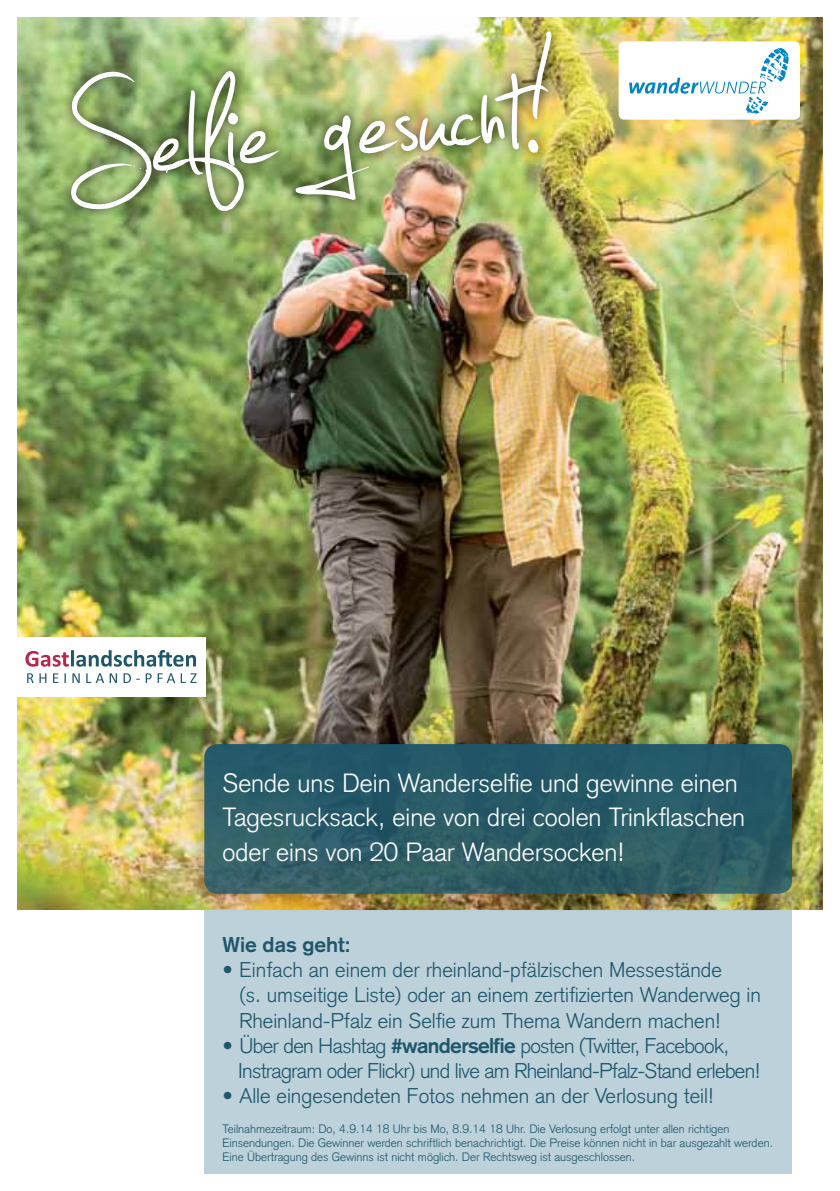
<style>
.page{position:relative;width:840px;height:1191px;background:#fff}
.page>*{position:absolute;margin:0;border:0;box-sizing:border-box;transform-origin:0 0}
.t1{font:247.6px "Jellyka Estrya's Handwriting";color:#fff}
.t2{font:300 26px/34.6px "Akzidenz Grotesk";color:#fff}
.t3{font:300 21px/25.2px "Akzidenz Grotesk";color:#1e566a}
.t4{font:300 21px/25.2px "Akzidenz Grotesk";letter-spacing:-.03em;color:#1e566a}
.t5{font:700 21px "Akzidenz Grotesk";color:#1e566a}
.t6{font:300 12px/14.4px "Akzidenz Grotesk";color:#1e566a}
.s1{font-weight:700}
</style>
<div class="page">
<div style="left:204px;top:862px;width:587px;height:312px;background:#bdd1db"></div>
<img style="left:17px;top:17px;width:805px;height:893px">
<div style="left:182px;top:722px;width:631px;height:193px;background:#000;opacity:.4"></div>
<div style="left:204px;top:744px;width:587px;height:149px;background:linear-gradient(to bottom,#205769,#345f64);border-radius:13px"></div>
<div style="left:618px;top:41px;width:181px;height:79px;background:#fff;border-radius:6px"></div>
<svg style="left:629px;top:48px;width:159px;height:66px"></svg>
<div style="left:61px;top:22px;width:501px;height:200px;background:#000;opacity:.75"></div>
<div style="left:0;top:637px;width:206px;height:59px;background:#fff"></div>
<svg style="left:25px;top:650px;width:171px;height:16px"></svg>
<svg style="left:27px;top:673px;width:19px;height:10px"></svg>
<svg style="left:53px;top:673px;width:5px;height:10px"></svg>
<svg style="left:64px;top:673px;width:2px;height:10px"></svg>
<svg style="left:72px;top:673px;width:8px;height:10px"></svg>
<svg style="left:86px;top:673px;width:18px;height:10px"></svg>
<svg style="left:110px;top:673px;width:7px;height:10px"></svg>
<svg style="left:123px;top:673px;width:17px;height:10px"></svg>
<svg style="left:146px;top:673px;width:5px;height:10px"></svg>
<svg style="left:157px;top:673px;width:18px;height:10px"></svg>
<svg style="left:181px;top:673px;width:16px;height:10px"></svg>
<h1 class="t1" style="left:57px;top:44px;width:481px;rotate:-5deg">Sel f ie gesucht!</h1>
<h2 class="t2" style="left:222px;top:765px;width:524px">Sende uns Dein Wanderselfie und gewinne einen<br>Tagesrucksack, eine von drei coolen Trinkflaschen oder eins von 20 Paar Wandersocken!</h2>
<h3 class="t5" style="left:222px;top:932px;width:130px">Wie das geht:</h3>
<h3 class="t3" style="left:239px;top:957px;width:522px;text-indent:-17px">• Einfach an einem der rheinland-pfälzischen Messestände<br>(s. umseitige Liste) oder an einem zertifizierten Wanderweg in<br>Rheinland-Pfalz ein Selfie zum Thema Wandern machen!</h3>
<h3 class="t4" style="left:238px;top:1033px;width:523px;text-indent:-16px">• Über den Hashtag <span class="s1">#wanderselfie</span> posten (Twitter, Facebook,<br>Instragram oder Flickr) und live am Rheinland-Pfalz-Stand erleben!</h3>
<h3 class="t3" style="left:222px;top:1083px;width:492px">• Alle eingesendeten Fotos nehmen an der Verlosung teil!</h3>
<p class="t6" style="left:222px;top:1121px;width:551px">Teilnahmezeitraum: Do, 4.9.14 18 Uhr bis Mo, 8.9.14 18 Uhr. Die Verlosung erfolgt unter allen richtigen<br>Einsendungen. Die Gewinner werden schriftlich benachrichtigt. Die Preise können nicht in bar ausgezahlt werden.<br>Eine Übertragung des Gewinns ist nicht möglich. Der Rechtsweg ist ausgeschlossen.</p>
</div>
